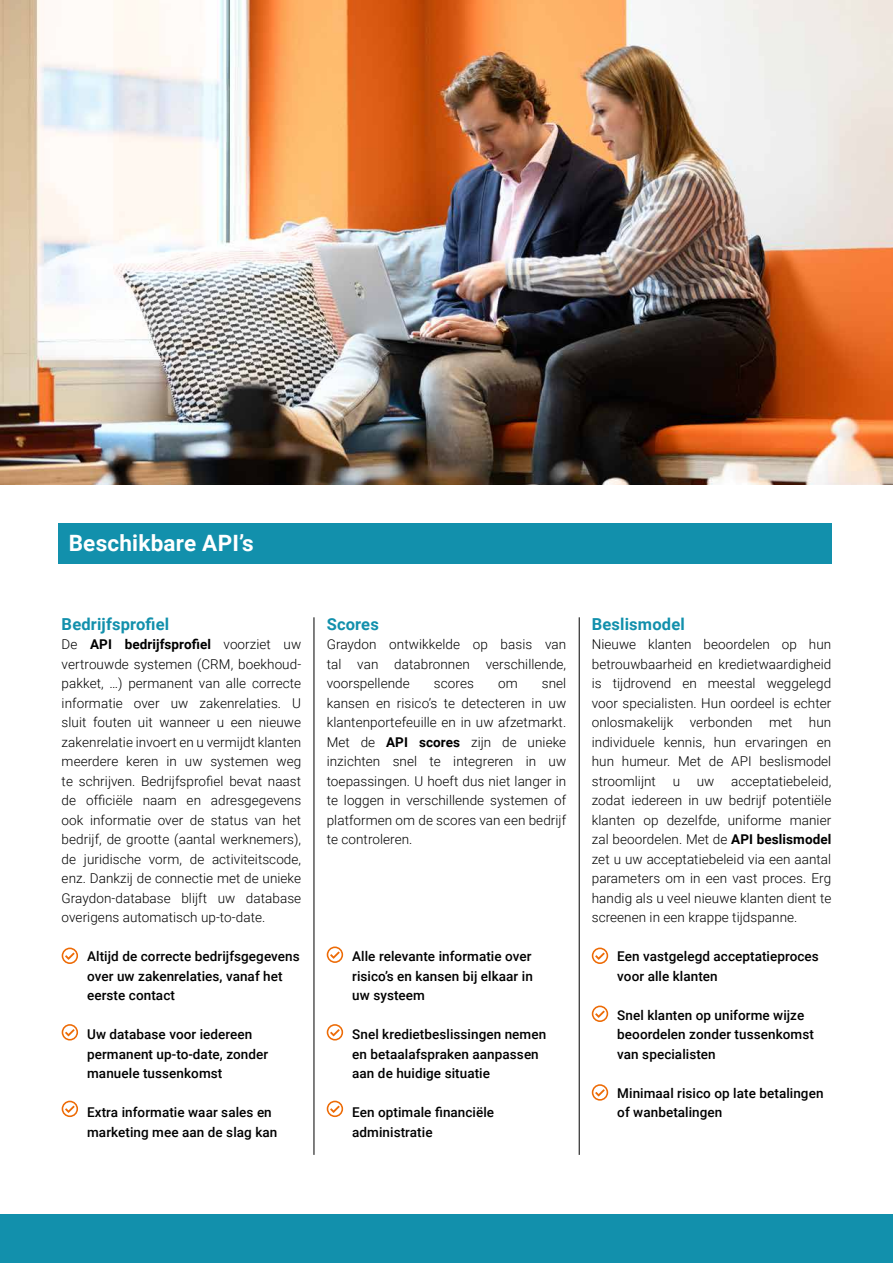
<style>
.page{position:relative;width:893px;height:1263px;background:#fff}
.page>*{position:absolute;margin:0;border:0;box-sizing:border-box;transform-origin:0 0}
.t1{font:700 22.5px "Roboto";letter-spacing:.01em;color:#fff}
.t2{font:700 16.5px "Roboto";letter-spacing:.01em;color:#1290ac}
.t3{font:300 13.5px/19.5px "Roboto";letter-spacing:.005em;color:#000;text-align:justify}
.t4{font:500 13.5px/19.5px "Roboto";letter-spacing:.005em;color:#000}
.s1{font-weight:700}
</style>
<div class="page">
<div style="left:0;top:1214px;width:893px;height:49px;background:#1290ac"></div>
<svg style="left:62px;top:947px;width:16px;height:17px"></svg>
<svg style="left:327px;top:1024px;width:16px;height:16px"></svg>
<svg style="left:327px;top:1101px;width:16px;height:16px"></svg>
<svg style="left:592px;top:1005px;width:16px;height:17px"></svg>
<svg style="left:592px;top:1084px;width:16px;height:17px"></svg>
<svg style="left:327px;top:946px;width:16px;height:17px"></svg>
<svg style="left:592px;top:947px;width:16px;height:17px"></svg>
<svg style="left:62px;top:1024px;width:16px;height:16px"></svg>
<svg style="left:62px;top:1101px;width:16px;height:16px"></svg>
<hr style="left:314px;top:617px;width:1px;height:538px;background:#000">
<hr style="left:579px;top:617px;width:1px;height:538px;background:#000">
<div style="left:58px;top:523px;width:773px;height:40px;background:#1290ac"></div>
<img style="left:0;top:0;width:893px;height:485px">
<h1 class="t1" style="left:69px;top:527px;width:186px">Beschikbare API’s</h1>
<p class="t2" style="left:62px;top:612px;width:109px">Bedrijfsprofiel</p>
<p class="t3" style="left:62px;top:634px;width:241px">De <span class="s1">API bedrijfsprofiel</span> voorziet uw vertrouwde systemen (CRM, boekhoud&shy;pakket, …) permanent van alle correcte informatie over uw zakenrelaties. U sluit fouten uit wanneer u een nieuwe zakenrelatie invoert en u vermijdt klanten meerdere keren in uw systemen weg te schrijven. Bedrijfsprofiel bevat naast de officiële naam en adresgegevens ook informatie over de status van het bedrijf, de grootte (aantal werknemers), de juridische vorm, de activiteitscode, enz. Dankzij de connectie met de unieke Graydon-database blijft uw database overigens automatisch up-to-date.</p>
<p class="t4" style="left:87px;top:946px;width:214px">Altijd de correcte bedrijfsgegevens over uw zakenrelaties, vanaf het eerste contact</p>
<p class="t4" style="left:87px;top:1024px;width:182px">Uw database voor iedereen permanent up-to-date, zonder manuele tussenkomst</p>
<p class="t4" style="left:87px;top:1102px;width:192px">Extra informatie waar sales en marketing mee aan de slag kan</p>
<p class="t2" style="left:327px;top:612px;width:54px">Scores</p>
<p class="t3" style="left:327px;top:634px;width:241px">Graydon ontwikkelde op basis van tal van databronnen verschillende, voorspellende</p>
<p class="t3" style="left:327px;top:673px;width:241px;text-indent:215px">snel kansen en risico’s te detecteren in uw klantenportefeuille en in uw afzetmarkt.<br>Met de <span class="s1">API scores</span> zijn de unieke inzichten snel te integreren in uw toepassingen. U hoeft dus niet langer in te loggen in verschillende systemen of platformen om de scores van een bedrijf te controleren.</p>
<p class="t3" style="left:434px;top:673px;width:41px">scores</p>
<p class="t3" style="left:498px;top:673px;width:21px">om</p>
<p class="t4" style="left:352px;top:946px;width:182px;text-align:justify">Alle relevante informatie over risico’s en kansen bij elkaar in uw systeem</p>
<p class="t4" style="left:352px;top:1024px;width:195px">Snel kredietbeslissingen nemen en betaalafspraken aanpassen aan de huidige situatie</p>
<p class="t4" style="left:352px;top:1102px;width:143px">Een optimale financiële administratie</p>
<p class="t2" style="left:592px;top:612px;width:94px">Beslismodel</p>
<p class="t3" style="left:592px;top:634px;width:241px">Nieuwe klanten beoordelen op hun betrouwbaarheid en kredietwaardigheid is tijdrovend en meestal weggelegd voor specialisten. Hun oordeel is echter onlosmakelijk verbonden met hun individuele kennis, hun ervaringen en hun humeur. Met de API beslismodel stroomlijnt u uw acceptatiebeleid, zodat iedereen in uw bedrijf potentiële klanten op dezelfde, uniforme manier zal beoordelen. Met de <span class="s1">API beslismodel </span>zet u uw acceptatiebeleid via een aantal parameters om in een vast proces. Erg handig als u veel nieuwe klanten dient te screenen in een krappe tijdspanne.</p>
<p class="t4" style="left:617px;top:946px;width:203px">Een vastgelegd acceptatieproces voor alle klanten</p>
<p class="t4" style="left:617px;top:1004px;width:198px">Snel klanten op uniforme wijze beoordelen zonder tussenkomst van specialisten</p>
<p class="t4" style="left:617px;top:1082px;width:208px">Minimaal risico op late betalingen of wanbetalingen</p>
</div>
